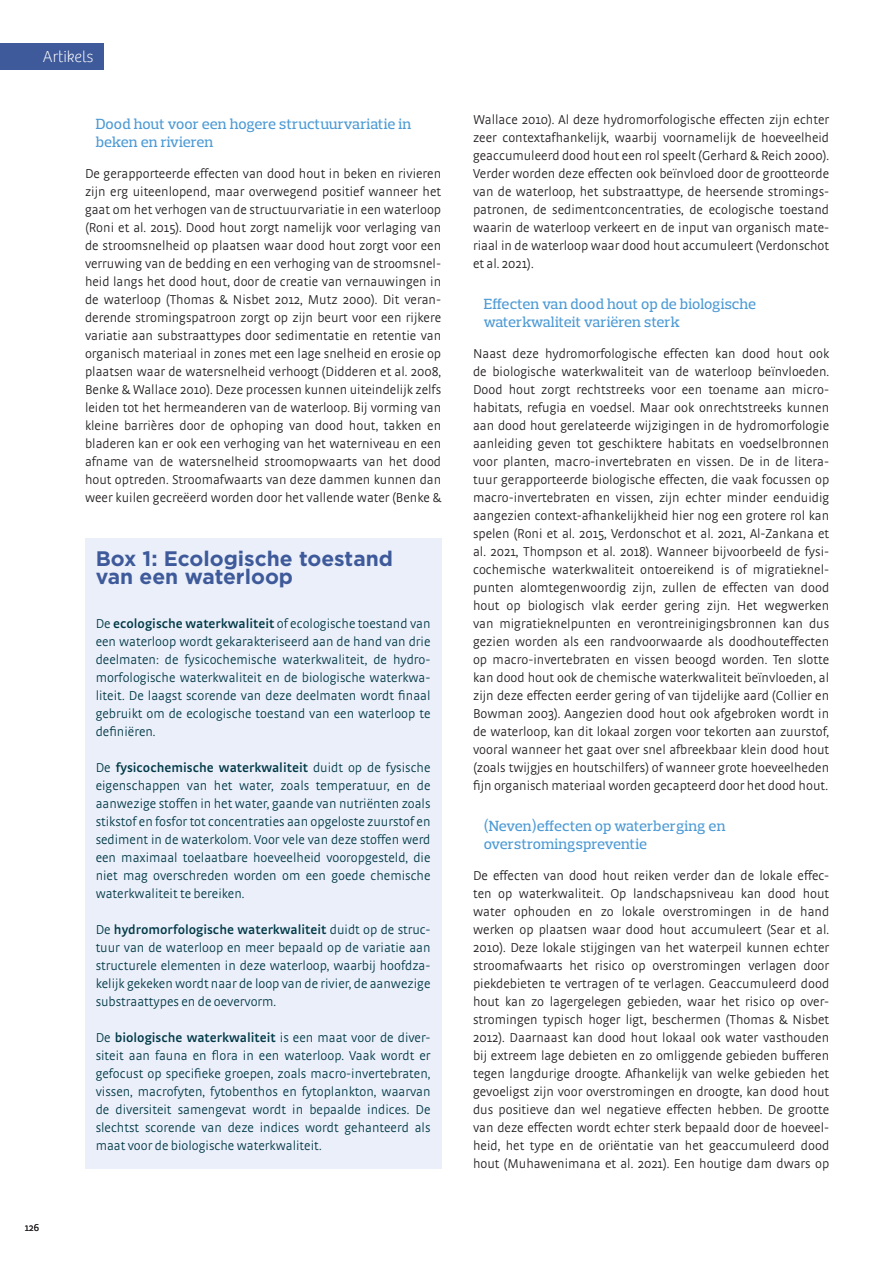
<style>
.page{position:relative;width:893px;height:1263px;background:#fff}
.page>*{position:absolute;margin:0;border:0;box-sizing:border-box;transform-origin:0 0}
.t1{font:700 21px/18px "Gotham";color:#3e5a9a}
.t2{font:100 16.5px "Bree";color:#fff}
.t3{font:500 15px/18px "Prelo Slab";color:#4d9ad4}
.t4{font:300 13.5px/18px "Strada OT";color:#231f20;text-align:justify}
.t5{font:300 13.5px/18px "Strada OT";color:#003846;text-align:justify}
.t6{font:300 10.5px "Strada OT";color:#231f20}
.s1{font-weight:600}
</style>
<div class="page">
<div style="left:0;top:43px;width:104px;height:26px;background:#3e5a9a"></div>
<div style="left:85px;top:538px;width:356px;height:630px;background:#eaeff9"></div>
<p class="t2" style="left:43px;top:47px;width:52px">Artikels</p>
<p class="t3" style="left:96px;top:115px;width:317px">Dood hout voor een hogere structuurvariatie in beken en rivieren</p>
<p class="t4" style="left:85px;top:165px;width:358px">De gerapporteerde effecten van dood hout in beken en rivieren zijn erg uiteenlopend, maar overwegend positief wanneer het gaat om het verhogen van de structuurvariatie in een waterloop (Roni et al. 2015). Dood hout zorgt namelijk voor verlaging van de stroomsnelheid op plaatsen waar dood hout zorgt voor een verruwing van de bedding en een verhoging van de stroomsnel&shy;heid langs het dood hout, door de creatie van vernauwingen in de waterloop (Thomas &amp; Nisbet 2012, Mutz 2000). Dit veran&shy;derende stromingspatroon zorgt op zijn beurt voor een rijkere variatie aan substraattypes door sedimentatie en retentie van organisch materiaal in zones met een lage snelheid en erosie op plaatsen waar de watersnelheid verhoogt (Didderen et al. 2008, Benke &amp; Wallace 2010). Deze processen kunnen uiteindelijk zelfs leiden tot het hermeanderen van de waterloop. Bij vorming van kleine barrières door de ophoping van dood hout, takken en bladeren kan er ook een verhoging van het waterniveau en een afname van de watersnelheid stroomopwaarts van het dood hout optreden. Stroomafwaarts van deze dammen kunnen dan weer kuilen gecreëerd worden door het vallende water (Benke &amp;</p>
<p class="t6" style="left:25px;top:1222px;width:16px">126</p>
<h1 class="t1" style="left:96px;top:549px;width:299px">Box 1: Ecologische toestand van een waterloop</h1>
<p class="t5" style="left:96px;top:615px;width:336px">De <span class="s1">ecologische waterkwaliteit</span> of ecologische toestand van een waterloop wordt gekarakteriseerd aan de hand van drie deelmaten: de fysicochemische waterkwaliteit, de hydro&shy;morfologische waterkwaliteit en de biologische waterkwa&shy;liteit. De laagst scorende van deze deelmaten wordt finaal gebruikt om de ecologische toestand van een waterloop te definiëren.</p>
<p class="t5" style="left:96px;top:759px;width:336px">De <span class="s1">fysicochemische waterkwaliteit</span> duidt op de fysische eigenschappen van het water, zoals temperatuur, en de aanwezige stoffen in het water, gaande van nutriënten zoals stikstof en fosfor tot concentraties aan opgeloste zuurstof en sediment in de waterkolom. Voor vele van deze stoffen werd een maximaal toelaatbare hoeveelheid vooropgesteld, die niet mag overschreden worden om een goede chemische waterkwaliteit te bereiken.</p>
<p class="t5" style="left:96px;top:921px;width:336px">De <span class="s1">hydromorfologische waterkwaliteit</span> duidt op de struc&shy;tuur van de waterloop en meer bepaald op de variatie aan structurele elementen in deze waterloop, waarbij hoofdza&shy;kelijk gekeken wordt naar de loop van de rivier, de aanwezige substraattypes en de oevervorm.</p>
<p class="t5" style="left:96px;top:1029px;width:336px">De <span class="s1">biologische waterkwaliteit</span> is een maat voor de diver&shy;siteit aan fauna en flora in een waterloop. Vaak wordt er gefocust op specifieke groepen, zoals macro-invertebraten, vissen, macrofyten, fytobenthos en fytoplankton, waarvan de diversiteit samengevat wordt in bepaalde indices. De slechtst scorende van deze indices wordt gehanteerd als maat voor de biologische waterkwaliteit.</p>
<p class="t4" style="left:473px;top:111px;width:358px">Wallace 2010). Al deze hydromorfologische effecten zijn echter zeer contextafhankelijk, waarbij voornamelijk de hoeveelheid geaccumuleerd dood hout een rol speelt (Gerhard &amp; Reich 2000).<br>Verder worden deze effecten ook beïnvloed door de grootteorde van de waterloop, het substraattype, de heersende stromings&shy;patronen, de sedimentconcentraties, de ecologische toestand waarin de waterloop verkeert en de input van organisch mate&shy;riaal in de waterloop waar dood hout accumuleert (Verdonschot et al. 2021).</p>
<p class="t3" style="left:484px;top:295px;width:274px">Effecten van dood hout op de biologische waterkwaliteit variëren sterk</p>
<p class="t4" style="left:473px;top:345px;width:358px">Naast deze hydromorfologische effecten kan dood hout ook de biologische waterkwaliteit van de waterloop beïnvloeden.<br>Dood hout zorgt rechtstreeks voor een toename aan micro&shy;habitats, refugia en voedsel. Maar ook onrechtstreeks kunnen aan dood hout gerelateerde wijzigingen in de hydromorfologie aanleiding geven tot geschiktere habitats en voedselbronnen voor planten, macro-invertebraten en vissen. De in de litera&shy;tuur gerapporteerde biologische effecten, die vaak focussen op macro-invertebraten en vissen, zijn echter minder eenduidig aangezien context-afhankelijkheid hier nog een grotere rol kan spelen (Roni et al. 2015, Verdonschot et al. 2021, Al-Zankana et al. 2021, Thompson et al. 2018). Wanneer bijvoorbeeld de fysi&shy;cochemische waterkwaliteit ontoereikend is of migratieknel&shy;punten alomtegenwoordig zijn, zullen de effecten van dood hout op biologisch vlak eerder gering zijn. Het wegwerken van migratieknelpunten en verontreinigingsbronnen kan dus gezien worden als een randvoorwaarde als doodhouteffecten op macro-invertebraten en vissen beoogd worden. Ten slotte kan dood hout ook de chemische waterkwaliteit beïnvloeden, al zijn deze effecten eerder gering of van tijdelijke aard (Collier en Bowman 2003). Aangezien dood hout ook afgebroken wordt in de waterloop, kan dit lokaal zorgen voor tekorten aan zuurstof, vooral wanneer het gaat over snel afbreekbaar klein dood hout (zoals twijgjes en houtschilfers) of wanneer grote hoeveelheden fijn organisch materiaal worden gecapteerd door het dood hout.</p>
<p class="t3" style="left:484px;top:817px;width:243px">(Neven)effecten op waterberging en overstromingspreventie</p>
<p class="t4" style="left:473px;top:867px;width:358px">De effecten van dood hout reiken verder dan de lokale effec&shy;ten op waterkwaliteit. Op landschapsniveau kan dood hout water ophouden en zo lokale overstromingen in de hand werken op plaatsen waar dood hout accumuleert (Sear et al.<br>2010). Deze lokale stijgingen van het waterpeil kunnen echter stroomafwaarts het risico op overstromingen verlagen door piekdebieten te vertragen of te verlagen. Geaccumuleerd dood hout kan zo lagergelegen gebieden, waar het risico op over&shy;stromingen typisch hoger ligt, beschermen (Thomas &amp; Nisbet 2012). Daarnaast kan dood hout lokaal ook water vasthouden bij extreem lage debieten en zo omliggende gebieden bufferen tegen langdurige droogte. Afhankelijk van welke gebieden het gevoeligst zijn voor overstromingen en droogte, kan dood hout dus positieve dan wel negatieve effecten hebben. De grootte van deze effecten wordt echter sterk bepaald door de hoeveel&shy;heid, het type en de oriëntatie van het geaccumuleerd dood hout (Muhawenimana et al. 2021). Een houtige dam dwars op</p>
</div>
